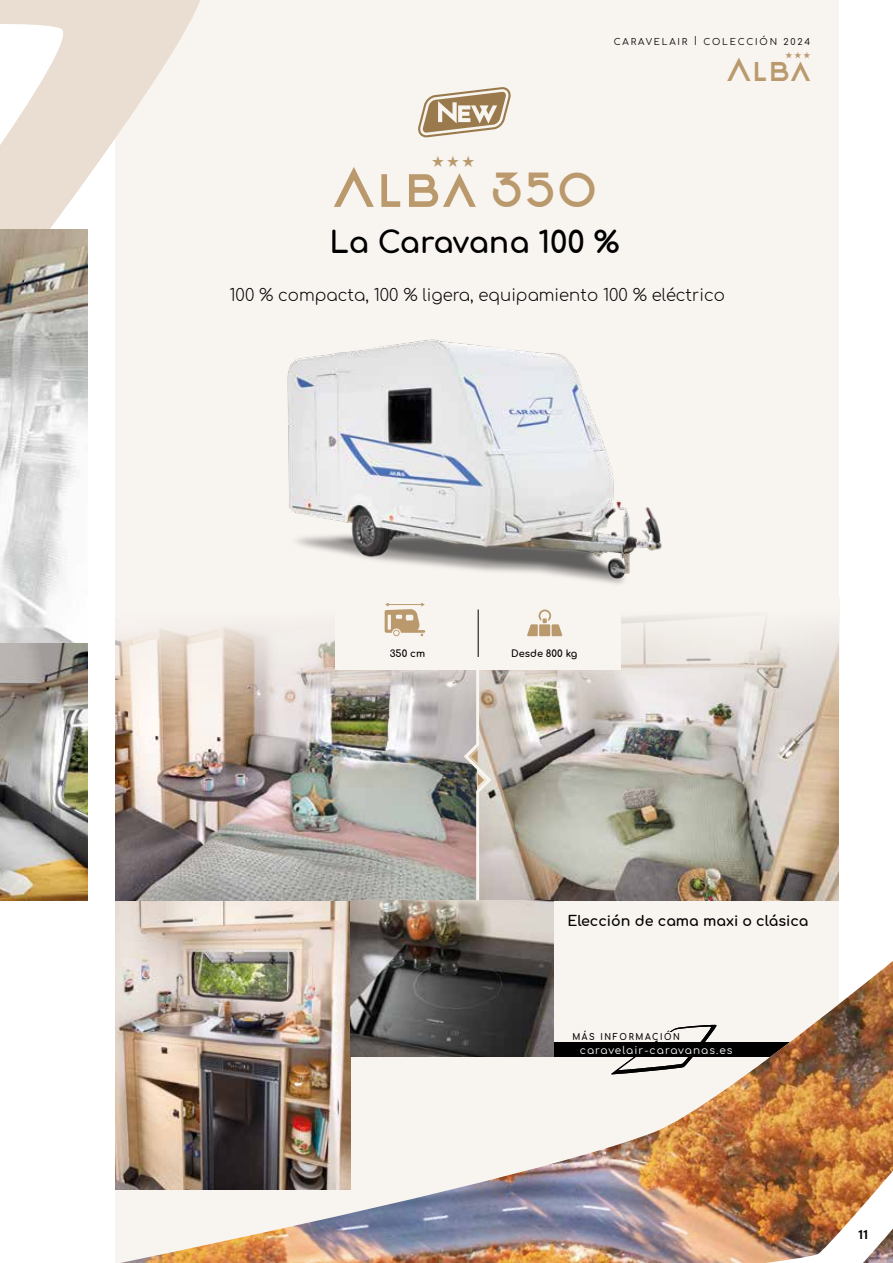
<style>
.page{position:relative;width:893px;height:1263px;background:#fff}
.page>*{position:absolute;margin:0;border:0;box-sizing:border-box;transform-origin:0 0}
.t1{font:53.55px "Gray Sun";color:#ba996d}
.t2{font:31.2px "Gray Sun";color:#ba996d}
.t3{font:700 30px "Comfortaa";color:#000}
.t4{font:300 16.5px "Comfortaa";color:#000}
.t5{font:700 14.25px "Comfortaa";color:#000}
.t6{font:600 13.5px "Acumin Pro";color:#000}
.t7{font:10.5px "Comfortaa";letter-spacing:.1em;color:#fff}
.t8{font:700 9.75px "Comfortaa";color:#000}
.t9{font:9px "Comfortaa";letter-spacing:.2em;color:#000}
.t10{font:700 9px "Comfortaa";letter-spacing:.2em;color:#000;scale:.9 1}
.s1{font-size:46.8px}
</style>
<div class="page">
<div style="left:116px;top:0;width:723px;height:1263px;background:#f8f4f0"></div>
<svg style="left:0;top:0;width:200px;height:434px"></svg>
<img style="left:116px;top:717px;width:723px;height:168px">
<svg style="left:116px;top:598px;width:724px;height:119px"></svg>
<img style="left:0;top:230px;width:88px;height:413px">
<img style="left:0;top:643px;width:88px;height:242px">
<div style="left:335px;top:581px;width:286px;height:88px;background:#f8f4f0"></div>
<svg style="left:462px;top:669px;width:32px;height:216px;background:#bab0a9"></svg>
<svg style="left:0;top:885px;width:839px;height:378px"></svg>
<img style="left:120px;top:961px;width:773px;height:302px">
<img style="left:553px;top:1144px;width:340px;height:119px">
<svg style="left:418px;top:87px;width:93px;height:50px"></svg>
<img style="left:242px;top:339px;width:459px;height:264px">
<svg style="left:527px;top:609px;width:35px;height:27px"></svg>
<svg style="left:385px;top:602px;width:40px;height:34px"></svg>
<svg style="left:611px;top:1024px;width:108px;height:50px"></svg>
<hr style="left:478px;top:609px;width:1px;height:48px;background:#000">
<p class="t9" style="left:614px;top:33px;width:198px">CARAVELAIR | COLECCIÓN 2024</p>
<h1 class="t1" style="left:331px;top:158px;width:269px">Alba <span class="s1">350</span></h1>
<h2 class="t2" style="left:726px;top:52px;width:88px">Alba</h2>
<h3 class="t3" style="left:329px;top:214px;width:292px">La Caravana 100 %</h3>
<p class="t4" style="left:230px;top:280px;width:497px">100 % compacta, 100 % ligera, equipamiento 100 % eléctrico</p>
<p class="t8" style="left:390px;top:645px;width:37px">350 cm</p>
<p class="t8" style="left:511px;top:645px;width:68px">Desde 800 kg</p>
<p class="t5" style="left:567px;top:907px;width:243px">Elección de cama maxi o clásica</p>
<p class="t10" style="left:572px;top:1028px;width:121px">MÁS INFORMACIÓN</p>
<p class="t7" style="left:580px;top:1040px;width:154px">caravelair-caravanas.es</p>
<p class="t6" style="left:858px;top:1225px;width:12px">11</p>
</div>
